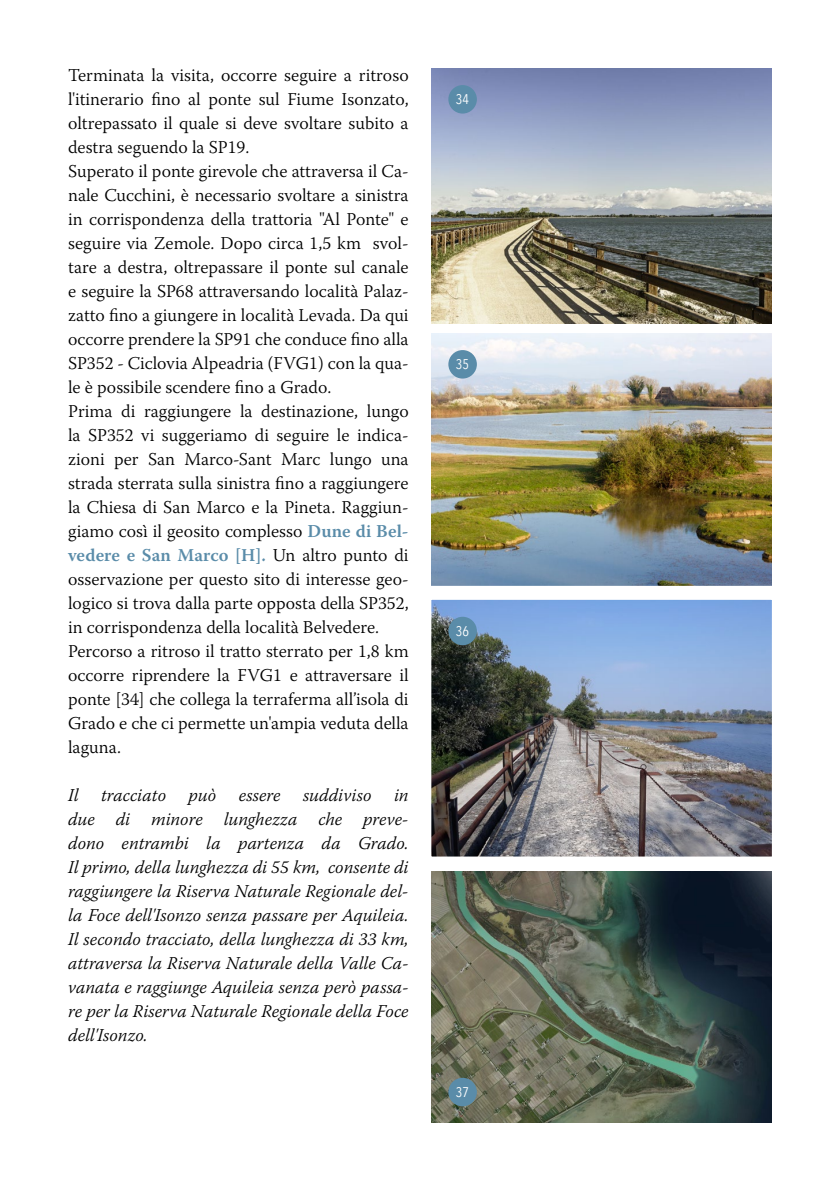
<style>
.page{position:relative;width:840px;height:1191px;background:#fff}
.page>*{position:absolute;margin:0;border:0;box-sizing:border-box;transform-origin:0 0}
.t1{font:300 18px/24px "Warnock Pro";color:#000}
.t2{font:italic 300 18px/24px "Warnock Pro";color:#000;text-align:justify}
.t3{font:14px "Avenir Next Condensed";color:#fff}
.s1{font-weight:600;color:#5a8ca9}
</style>
<div class="page">
<img style="left:431px;top:333px;width:340px;height:246px">
<img style="left:431px;top:68px;width:340px;height:256px">
<img style="left:431px;top:579px;width:341px;height:298px">
<div style="left:448px;top:85px;width:28px;height:29px;background:#5a8ca9;border-radius:50%"></div>
<div style="left:448px;top:350px;width:28px;height:28px;background:#5a8ca9;border-radius:50%"></div>
<div style="left:448px;top:617px;width:28px;height:28px;background:#5a8ca9;border-radius:50%"></div>
<img style="left:431px;top:871px;width:340px;height:252px">
<div style="left:448px;top:1077px;width:28px;height:29px;background:#5a8ca9;border-radius:50%"></div>
<p class="t1" style="left:68px;top:63px;width:342px">Terminata la visita, occorre seguire a ritroso l'itinerario fino al ponte sul Fiume Isonzato, oltrepassato il quale si deve svoltare subito a destra seguendo la SP19.<br>Superato il ponte girevole che attraversa il Ca&shy;nale Cucchini, è necessario svoltare a sinistra in corrispondenza della trattoria "Al Ponte" e seguire via Zemole. Dopo circa 1,5 km svol&shy;tare a destra, oltrepassare il ponte sul canale e seguire la SP68 attraversando località Palaz&shy;zatto fino a giungere in località Levada. Da qui occorre prendere la SP91 che conduce fino alla SP352 - Ciclovia Alpeadria (FVG1) con la qua&shy;le è possibile scendere fino a Grado.<br>Prima di raggiungere la destinazione, lungo la SP352 vi suggeriamo di seguire le indica&shy;zioni per San Marco-Sant Marc lungo una strada sterrata sulla sinistra fino a raggiungere la Chiesa di San Marco e la Pineta. Raggiun&shy;giamo così il geosito complesso <span class="s1">Dune di Bel&shy;vedere e San Marco [H].</span> Un altro punto di osservazione per questo sito di interesse geo&shy;logico si trova dalla parte opposta della SP352, in corrispondenza della località Belvedere.<br>Percorso a ritroso il tratto sterrato per 1,8 km occorre riprendere la FVG1 e attraversare il ponte [34] che collega la terraferma all’isola di Grado e che ci permette un'ampia veduta della laguna.</p>
<p class="t2" style="left:68px;top:783px;width:342px">Il tracciato può essere suddiviso in due di minore lunghezza che preve&shy;dono entrambi la partenza da Grado.<br>Il primo, della lunghezza di 55 km, consente di raggiungere la Riserva Naturale Regionale del&shy;la Foce dell'Isonzo senza passare per Aquileia.<br>Il secondo tracciato, della lunghezza di 33 km, attraversa la Riserva Naturale della Valle Ca&shy;vanata e raggiunge Aquileia senza però passa&shy;re per la Riserva Naturale Regionale della Foce dell'Isonzo.</p>
<p class="t3" style="left:455px;top:91px;width:15px">34</p>
<p class="t3" style="left:455px;top:356px;width:15px">35</p>
<p class="t3" style="left:455px;top:622px;width:15px">36</p>
<p class="t3" style="left:455px;top:1083px;width:15px">37</p>
</div>
